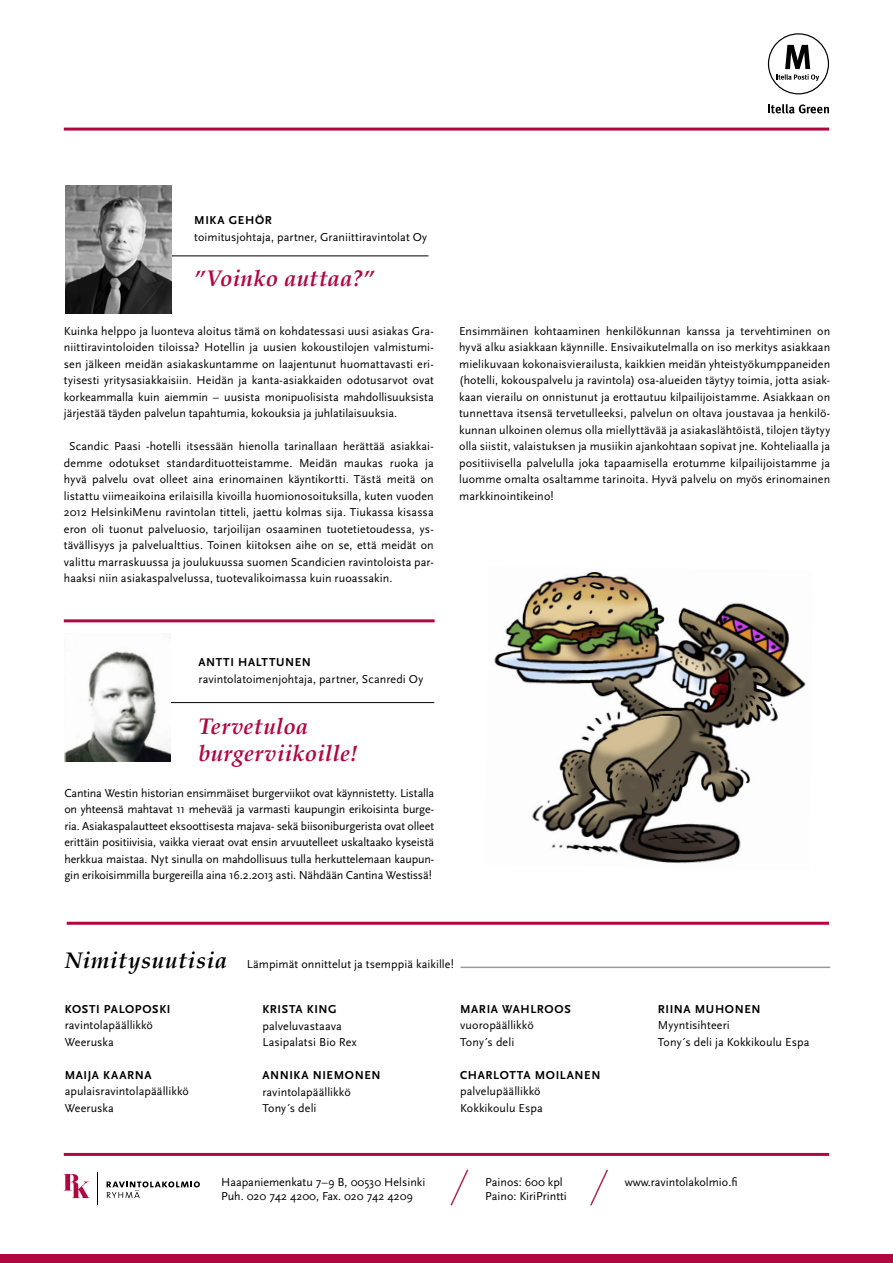
<style>
.page{position:relative;width:893px;height:1263px;background:#fff}
.page>*{position:absolute;margin:0;border:0;box-sizing:border-box;transform-origin:0 0}
.t1{font:italic 700 22.5px/27px "Palatino";letter-spacing:.01em;color:#b10740}
.t2{font:italic 700 22.5px "Palatino";letter-spacing:.03em;color:#000}
.t3{font:12px/16.5px "Scala Sans";letter-spacing:.005em;color:#000}
.t4{font:700 12px "Scala Sans";letter-spacing:.17em;color:#000}
.t5{font:700 12px "Scala Sans";letter-spacing:.275em;color:#000}
.t6{font:700 12px "Scala Sans";letter-spacing:.265em;color:#000}
.t7{font:700 12px "Scala Sans";letter-spacing:.055em;color:#000}
</style>
<div class="page">
<div style="left:0;top:1254px;width:893px;height:9px;background:#b10740"></div>
<svg style="left:768px;top:33px;width:61px;height:61px"></svg>
<svg style="left:768px;top:104px;width:61px;height:10px"></svg>
<hr style="left:64px;top:1153px;width:765px;height:3px;background:#b10740">
<hr style="left:460px;top:966px;width:370px;height:2px;background:#9c9b9b">
<hr style="left:64px;top:128px;width:765px;height:3px;background:#b10740">
<hr style="left:64px;top:619px;width:371px;height:3px;background:#b10740">
<svg style="left:450px;top:1169px;width:19px;height:37px"></svg>
<svg style="left:590px;top:1169px;width:18px;height:37px"></svg>
<svg style="left:107px;top:1181px;width:93px;height:17px"></svg>
<svg style="left:64px;top:1174px;width:26px;height:24px"></svg>
<hr style="left:98px;top:1172px;width:1px;height:33px;background:#000">
<hr style="left:129px;top:256px;width:300px;height:1px;background:#000">
<img style="left:65px;top:186px;width:107px;height:127px">
<img style="left:494px;top:571px;width:312px;height:293px">
<hr style="left:130px;top:702px;width:304px;height:1px;background:#000">
<img style="left:64px;top:651px;width:107px;height:110px">
<hr style="left:67px;top:922px;width:762px;height:3px;background:#b10740">
<p class="t7" style="left:194px;top:214px;width:79px">MIKA GEHÖR</p>
<p class="t3" style="left:194px;top:229px;width:234px">toimitusjohtaja, partner, Graniittiravintolat Oy</p>
<h1 class="t1" style="left:194px;top:266px;width:182px">”Voinko auttaa?”</h1>
<p class="t3" style="left:64px;top:323px;width:371px;text-align:justify">Kuinka helppo ja luonteva aloitus tämä on kohdatessasi uusi asiakas Gra&shy;niittiravintoloiden tiloissa? Hotellin ja uusien kokoustilojen valmistumi&shy;sen jälkeen meidän asiakaskuntamme on laajentunut huomattavasti eri&shy;tyisesti yritysasiakkaisiin. Heidän ja kanta-asiakkaiden odotusarvot ovat korkeammalla kuin aiemmin – uusista monipuolisista mahdollisuuksista järjestää täyden palvelun tapahtumia, kokouksia ja juhlatilaisuuksia.</p>
<p class="t3" style="left:64px;top:438px;width:371px;text-align:justify;text-indent:5px">Scandic Paasi -hotelli itsessään hienolla tarinallaan herättää asiakkai&shy;demme odotukset standardituotteistamme. Meidän maukas ruoka ja hyvä palvelu ovat olleet aina erinomainen käyntikortti. Tästä meitä on listattu viimeaikoina erilaisilla kivoilla huomionosoituksilla, kuten vuoden 2012 HelsinkiMenu ravintolan titteli, jaettu kolmas sija. Tiukassa kisassa eron oli tuonut palveluosio, tarjoilijan osaaminen tuotetietoudessa, ys&shy;tävällisyys ja palvelualttius. Toinen kiitoksen aihe on se, että meidät on valittu marraskuussa ja joulukuussa suomen Scandicien ravintoloista par&shy;haaksi niin asiakaspalvelussa, tuotevalikoimassa kuin ruoassakin.</p>
<p class="t3" style="left:459px;top:323px;width:373px;text-align:justify">Ensimmäinen kohtaaminen henkilökunnan kanssa ja tervehtiminen on hyvä alku asiakkaan käynnille. Ensivaikutelmalla on iso merkitys asiakkaan mielikuvaan kokonaisvierailusta, kaikkien meidän yhteistyökumppaneiden (hotelli, kokouspalvelu ja ravintola) osa-alueiden täytyy toimia, jotta asiak&shy;kaan vierailu on onnistunut ja erottautuu kilpailijoistamme. Asiakkaan on tunnettava itsensä tervetulleeksi, palvelun on oltava joustavaa ja henkilö&shy;kunnan ulkoinen olemus olla miellyttävää ja asiakaslähtöistä, tilojen täytyy olla siistit, valaistuksen ja musiikin ajankohtaan sopivat jne. Kohteliaalla ja positiivisella palvelulla joka tapaamisella erotumme kilpailijoistamme ja luomme omalta osaltamme tarinoita. Hyvä palvelu on myös erinomainen markkinointikeino!</p>
<p class="t6" style="left:198px;top:656px;width:96px">ANTTI HALTTUNEN</p>
<p class="t3" style="left:198px;top:671px;width:226px">ravintolatoimenjohtaja, partner, Scanredi Oy</p>
<h1 class="t1" style="left:198px;top:713px;width:161px">Tervetuloa burgerviikoille!</h1>
<p class="t3" style="left:64px;top:785px;width:371px;text-align:justify">Cantina Westin historian ensimmäiset burgerviikot ovat käynnistetty. Listalla on yhteensä mahtavat 11 mehevää ja varmasti kaupungin erikoisinta burge&shy;ria. Asiakaspalautteet eksoottisesta majava- sekä biisoniburgerista ovat olleet erittäin positiivisia, vaikka vieraat ovat ensin arvuutelleet uskaltaako kyseistä herkkua maistaa. Nyt sinulla on mahdollisuus tulla herkuttelemaan kaupun&shy;gin erikoisimmilla burgereilla aina 16.2.2013 asti. Nähdään Cantina Westissä!</p>
<h1 class="t2" style="left:65px;top:942px;width:164px">Nimitysuutisia</h1>
<p class="t4" style="left:65px;top:1002px;width:69px">KOSTI PALOPOSKI</p>
<p class="t3" style="left:65px;top:1017px;width:90px">ravintolapäällikkö<br>Weeruska</p>
<p class="t4" style="left:65px;top:1068px;width:87px">MAIJA KAARNA</p>
<p class="t3" style="left:65px;top:1083px;width:126px">apulaisravintolapäällikkö<br>Weeruska</p>
<p class="t3" style="left:247px;top:956px;width:209px">Lämpimät onnittelut ja tsemppiä kaikille!</p>
<p class="t4" style="left:262px;top:1003px;width:76px">KRISTA KIN G</p>
<p class="t3" style="left:262px;top:1018px;width:96px">palveluvastaava<br>Lasipalatsi Bio Rex</p>
<p class="t4" style="left:262px;top:1069px;width:9px">ANNIK</p>
<p class="t4" style="left:301px;top:1069px;width:30px">A NIEMONEN</p>
<p class="t3" style="left:262px;top:1084px;width:90px">ravintolapäällikkö<br>Tony´s deli</p>
<p class="t4" style="left:460px;top:1002px;width:85px">MARIA WAHLROOS</p>
<p class="t3" style="left:460px;top:1017px;width:75px">vuoropäällikkö<br>Tony´s deli</p>
<p class="t5" style="left:460px;top:1068px;width:124px">CHARLOTTA MOI LANEN</p>
<p class="t3" style="left:460px;top:1083px;width:84px">palvelupäällikkö<br>Kokkikoulu Espa</p>
<p class="t4" style="left:658px;top:1002px;width:67px">RIINA MUHONEN</p>
<p class="t3" style="left:658px;top:1017px;width:153px">Myyntisihteeri<br>Tony´s deli ja Kokkikoulu Espa</p>
<p class="t3" style="left:221px;top:1176px;width:206px;line-height:13.5px">Haapaniemenkatu 7–9 B, 00530 Helsinki<br>Puh. 020 742 4200, Fax. 020 742 4209</p>
<p class="t3" style="left:485px;top:1176px;width:83px;line-height:13.5px">Painos: 600 kpl<br>Paino: KiriPrintti</p>
<p class="t3" style="left:625px;top:1174px;width:114px">www.ravintolakolmio.fi</p>
</div>
